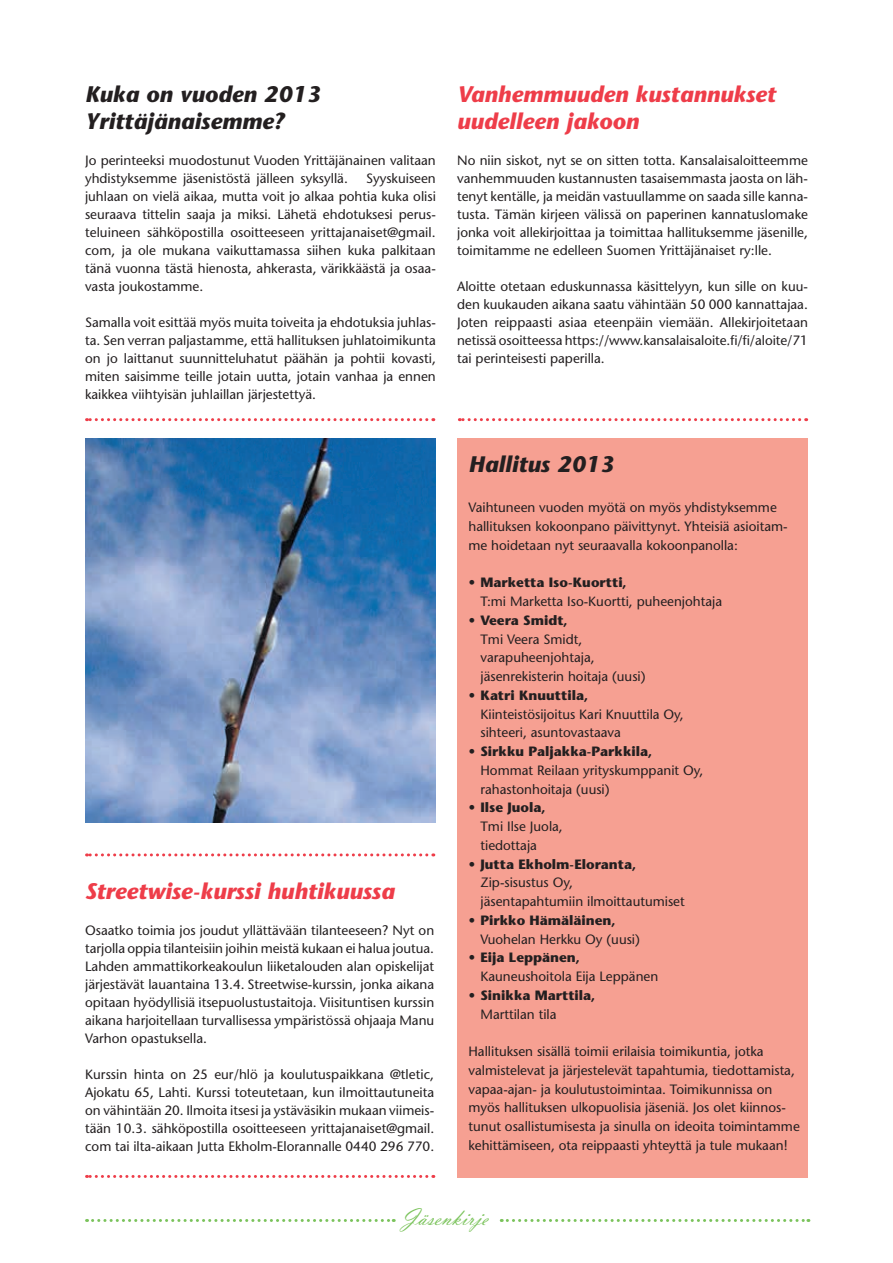
<style>
.page{position:relative;width:893px;height:1263px;background:#fff}
.page>*{position:absolute;margin:0;border:0;box-sizing:border-box;transform-origin:0 0}
.t1{font:24.45px "Vladimir Scr D";color:#7bc35c}
.t2{font:italic 700 22.5px/27px "Stone Sans";color:#ee3d49}
.t3{font:italic 700 22.5px/27px "Stone Sans";color:#231f20}
.t4{font:13.5px/18px "Stone Sans";color:#231f20}
.t5{font:700 13.5px "Stone Sans";color:#231f20}
</style>
<div class="page">
<svg style="left:87px;top:1219px;width:307px;height:3px"></svg>
<svg style="left:501px;top:1219px;width:308px;height:3px"></svg>
<svg style="left:87px;top:853px;width:340px;height:3px"></svg>
<div style="left:457px;top:438px;width:351px;height:740px;background:#f6a092"></div>
<svg style="left:87px;top:1175px;width:340px;height:3px"></svg>
<img style="left:85px;top:438px;width:351px;height:385px">
<svg style="left:87px;top:418px;width:340px;height:3px"></svg>
<svg style="left:459px;top:418px;width:341px;height:3px"></svg>
<h2 class="t3" style="left:85px;top:81px;width:237px">Kuka on vuoden 2013<br>Yrittäjänaisemme?</h2>
<p class="t4" style="left:85px;top:151px;width:352px">Jo perinteeksi muodostunut Vuoden Yrittäjänainen valitaan yhdistyksemme jäsenistöstä jälleen syksyllä.</p>
<p class="t4" style="left:85px;top:169px;width:352px;text-align:justify;text-indent:281px">Syyskuiseen juhlaan on vielä aikaa, mutta voit jo alkaa pohtia kuka olisi seuraava tittelin saaja ja miksi. Lähetä ehdotuksesi perus&shy;teluineen sähköpostilla osoitteeseen yrittajanaiset@gmail. com, ja ole mukana vaikuttamassa siihen kuka palkitaan tänä vuonna tästä hienosta, ahkerasta, värikkäästä ja osaa&shy;vasta joukostamme.</p>
<p class="t4" style="left:85px;top:313px;width:352px;text-align:justify">Samalla voit esittää myös muita toiveita ja ehdotuksia juhlas&shy;ta. Sen verran paljastamme, että hallituksen juhlatoimikunta on jo laittanut suunnitteluhatut päähän ja pohtii kovasti, miten saisimme teille jotain uutta, jotain vanhaa ja ennen kaikkea viihtyisän juhlaillan järjestettyä.</p>
<h2 class="t2" style="left:85px;top:877px;width:311px">Streetwise-kurssi huhtikuussa</h2>
<p class="t4" style="left:85px;top:921px;width:351px;text-align:justify">Osaatko toimia jos joudut yllättävään tilanteeseen? Nyt on tarjolla oppia tilanteisiin joihin meistä kukaan ei halua joutua.<br>Lahden ammattikorkeakoulun liiketalouden alan opiskelijat järjestävät lauantaina 13.4. Streetwise-kurssin, jonka aikana opitaan hyödyllisiä itsepuolustustaitoja. Viisituntisen kurssin aikana harjoitellaan turvallisessa ympäristössä ohjaaja Manu Varhon opastuksella.</p>
<p class="t4" style="left:85px;top:1065px;width:351px;text-align:justify">Kurssin hinta on 25 eur/hlö ja koulutuspaikkana @tletic, Ajokatu 65, Lahti. Kurssi toteutetaan, kun ilmoittautuneita on vähintään 20. Ilmoita itsesi ja ystäväsikin mukaan viimeis&shy;tään 10.3. sähköpostilla osoitteeseen yrittajanaiset@gmail. com tai ilta-aikaan Jutta Ekholm-Elorannalle 0440 296 770.</p>
<h2 class="t2" style="left:457px;top:81px;width:320px">Vanhemmuuden kustannukset uudelleen jakoon</h2>
<p class="t4" style="left:457px;top:151px;width:352px;text-align:justify">No niin siskot, nyt se on sitten totta. Kansalaisaloitteemme vanhemmuuden kustannusten tasaisemmasta jaosta on läh&shy;tenyt kentälle, ja meidän vastuullamme on saada sille kanna&shy;tusta. Tämän kirjeen välissä on paperinen kannatuslomake jonka voit allekirjoittaa ja toimittaa hallituksemme jäsenille, toimitamme ne edelleen Suomen Yrittäjänaiset ry:lle.</p>
<p class="t4" style="left:457px;top:277px;width:352px;text-align:justify">Aloitte otetaan eduskunnassa käsittelyyn, kun sille on kuu&shy;den kuukauden aikana saatu vähintään 50 000 kannattajaa.<br>Joten reippaasti asiaa eteenpäin viemään. Allekirjoitetaan netissä osoitteessa https://www.kansalaisaloite.fi/fi/aloite/71 tai perinteisesti paperilla.</p>
<h2 class="t3" style="left:468px;top:451px;width:147px">Hallitus 2013</h2>
<p class="t4" style="left:468px;top:498px;width:321px;line-height:18.8px">Vaihtuneen vuoden myötä on myös yhdistyksemme hallituksen kokoonpano päivittynyt. Yhteisiä asioitam&shy;me hoidetaan nyt seuraavalla kokoonpanolla:</p>
<p class="t5" style="left:468px;top:574px;width:160px">• Marketta Iso-Kuortti,</p>
<p class="t4" style="left:480px;top:592px;width:243px">T:mi Marketta Iso-Kuortti, puheenjohtaja</p>
<p class="t5" style="left:468px;top:612px;width:101px">• Veera Smidt,</p>
<p class="t4" style="left:480px;top:629px;width:167px;line-height:18.8px">Tmi Veera Smidt, varapuheenjohtaja, jäsenrekisterin hoitaja (uusi)</p>
<p class="t5" style="left:468px;top:687px;width:121px">• Katri Knuuttila,</p>
<p class="t4" style="left:480px;top:704px;width:205px;line-height:18.8px">Kiinteistösijoitus Kari Knuuttila Oy, sihteeri, asuntovastaava</p>
<p class="t5" style="left:468px;top:743px;width:185px">• Sirkku Paljakka-Parkkila,</p>
<p class="t4" style="left:480px;top:761px;width:224px;line-height:18.8px">Hommat Reilaan yrityskumppanit Oy, rahastonhoitaja (uusi)</p>
<p class="t5" style="left:468px;top:799px;width:79px">• Ilse Juola,</p>
<p class="t4" style="left:480px;top:817px;width:84px;line-height:18.8px">Tmi Ilse Juola, tiedottaja</p>
<p class="t5" style="left:468px;top:856px;width:169px">• Jutta Ekholm-Eloranta,</p>
<p class="t4" style="left:480px;top:873px;width:206px;line-height:18.8px">Zip-sisustus Oy,<br>jäsentapahtumiin ilmoittautumiset</p>
<p class="t5" style="left:468px;top:912px;width:149px">• Pirkko Hämäläinen,</p>
<p class="t4" style="left:480px;top:930px;width:161px">Vuohelan Herkku Oy (uusi)</p>
<p class="t5" style="left:468px;top:949px;width:113px">• Eija Leppänen,</p>
<p class="t4" style="left:480px;top:967px;width:179px">Kauneushoitola Eija Leppänen</p>
<p class="t5" style="left:468px;top:987px;width:129px">• Sinikka Marttila,</p>
<p class="t4" style="left:480px;top:1005px;width:78px">Marttilan tila</p>
<p class="t4" style="left:468px;top:1042px;width:333px;line-height:18.8px">Hallituksen sisällä toimii erilaisia toimikuntia, jotka valmistelevat ja järjestelevät tapahtumia, tiedottamista, vapaa-ajan- ja koulutustoimintaa. Toimikunnissa on myös hallituksen ulkopuolisia jäseniä. Jos olet kiinnos&shy;tunut osallistumisesta ja sinulla on ideoita toimintamme kehittämiseen, ota reippaasti yhteyttä ja tule mukaan!</p>
<h1 class="t1" style="left:401px;top:1203px;width:88px">Jäsenkirje</h1>
</div>
